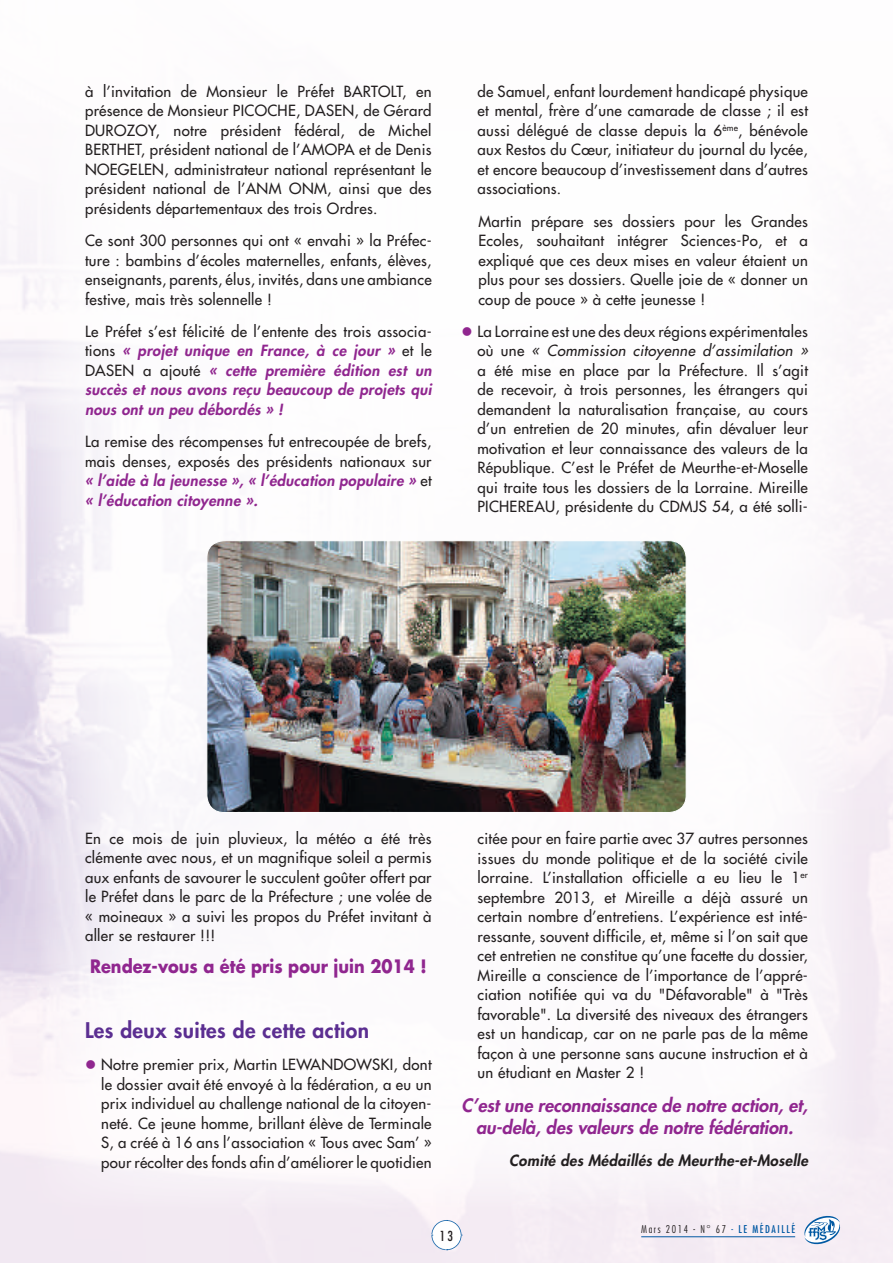
<style>
.page{position:relative;width:893px;height:1263px;background:#fff}
.page>*{position:absolute;margin:0;border:0;box-sizing:border-box;transform-origin:0 0}
.t1{font:800 21px "Futura";letter-spacing:.02em;color:#5b2e91}
.t2{font:italic 800 18px/21.6px "Futura";color:#90268f;text-align:center}
.t3{font:700 18px "Futura";color:#90268f;scale:.9 1}
.t4{font:15px/19.5px "Futura";letter-spacing:.02em;color:#231f20;text-align:justify}
.t5{font:italic 800 15px/19.5px "Futura";letter-spacing:.02em;color:#90268f;text-align:justify}
.t6{font:italic 800 15px "Futura";letter-spacing:.02em;color:#231f20}
.t7{font:condensed 13.5px "Futura";color:#231f20}
.t8{font:300 condensed 10.5px "Futura";letter-spacing:.15em;color:#231f20}
.s1{font-weight:400;font-style:normal;color:#231f20}
.s2{font-weight:800;font-style:italic;color:#90268f}
.s3{color:#90268f}
.s4{font-style:italic}
.s5{color:#0159a3}
.s6{font-weight:400;color:#0159a3}
</style>
<div class="page">
<svg style="left:802px;top:1214px;width:40px;height:32px"></svg>
<hr style="left:641px;top:1236px;width:154px;height:1px;background:#0159a3">
<svg style="left:431px;top:1220px;width:31px;height:30px"></svg>
<img style="left:207px;top:542px;width:479px;height:269px">
<div style="left:207px;top:540px;width:479px;height:273px;border:1px solid #fff;border-radius:17px"></div>
<p class="t4" style="left:85px;top:82px;width:348px">à l’invitation de Monsieur le Préfet BARTOLT, en présence de Monsieur PICOCHE, DASEN, de Gérard DUROZOY, notre président fédéral, de Michel BERTHET, président national de l’AMOPA et de Denis NOEGELEN, administrateur national représentant le président national de l’ANM ONM, ainsi que des présidents départementaux des trois Ordres.</p>
<p class="t4" style="left:85px;top:231px;width:348px">Ce sont 300 personnes qui ont « envahi » la Préfec&shy;ture : bambins d’écoles maternelles, enfants, élèves, enseignants, parents, élus, invités, dans une ambiance festive, mais très solennelle !</p>
<p class="t5" style="left:85px;top:321px;width:348px"><span class="s1">Le Préfet s’est félicité de l’entente des trois associa&shy;tions</span> « projet unique en France, à ce jour » <span class="s1">et le DASEN a ajouté</span> « cette première édition est un succès et nous avons reçu beaucoup de projets qui nous ont un peu débordés » !</p>
<p class="t4" style="left:85px;top:432px;width:348px">La remise des récompenses fut entrecoupée de brefs, mais denses, exposés des présidents nationaux sur <span class="s2">« l’aide à la jeunesse », « l’éducation populaire »</span> et <span class="s2">« l’éducation citoyenne ».</span></p>
<p class="t4" style="left:477px;top:82px;width:332px">de Samuel, enfant lourdement handicapé physique et mental, frère d’une camarade de classe ; il est aussi délégué de classe depuis la 6<sup>ème</sup>, bénévole aux Restos du Cœur, initiateur du journal du lycée, et encore beaucoup d’investissement dans d’autres associations.</p>
<p class="t4" style="left:478px;top:211px;width:331px">Martin prépare ses dossiers pour les Grandes Ecoles, souhaitant intégrer Sciences-Po, et a expliqué que ces deux mises en valeur étaient un plus pour ses dossiers. Quelle joie de « donner un coup de pouce » à cette jeunesse !</p>
<p class="t4" style="left:477px;top:322px;width:332px;text-indent:-16px"><span class="s3">●</span> La Lorraine est une des deux régions expérimentales où une <span class="s4">« Commission citoyenne d’assimilation » </span>a été mise en place par la Préfecture. Il s’agit de recevoir, à trois personnes, les étrangers qui demandent la naturalisation française, au cours d’un entretien de 20 minutes, afin dévaluer leur motivation et leur connaissance des valeurs de la République. C’est le Préfet de Meurthe-et-Moselle qui traite tous les dossiers de la Lorraine. Mireille PICHEREAU, présidente du CDMJS 54, a été solli-</p>
<p class="t4" style="left:85px;top:828px;width:348px">En ce mois de juin pluvieux, la météo a été très clémente avec nous, et un magnifique soleil a permis aux enfants de savourer le succulent goûter offert par le Préfet dans le parc de la Préfecture ; une volée de « moineaux » a suivi les propos du Préfet invitant à aller se restaurer !!!</p>
<p class="t3" style="left:90px;top:954px;width:375px">Rendez-vous a été pris pour juin 2014 !</p>
<h1 class="t1" style="left:85px;top:1016px;width:286px">Les deux suites de cette action</h1>
<p class="t4" style="left:101px;top:1055px;width:332px;text-indent:-16px"><span class="s3">●</span> Notre premier prix, Martin LEWANDOWSKI, dont le dossier avait été envoyé à la fédération, a eu un prix individuel au challenge national de la citoyen&shy;neté. Ce jeune homme, brillant élève de Terminale S, a créé à 16 ans l’association « Tous avec Sam’ » pour récolter des fonds afin d’améliorer le quotidien</p>
<p class="t4" style="left:477px;top:829px;width:332px">citée pour en faire partie avec 37 autres personnes issues du monde politique et de la société civile lorraine. L’installation officielle a eu lieu le 1<sup>er </sup>septembre 2013, et Mireille a déjà assuré un certain nombre d’entretiens. L’expérience est inté&shy;ressante, souvent difficile, et, même si l’on sait que cet entretien ne constitue qu’une facette du dossier, Mireille a conscience de l’importance de l’appré&shy;ciation notifiée qui va du "Défavorable" à "Très favorable". La diversité des niveaux des étrangers est un handicap, car on ne parle pas de la même façon à une personne sans aucune instruction et à un étudiant en Master 2 !</p>
<p class="t2" style="left:462px;top:1095px;width:348px">C’est une reconnaissance de notre action, et, au-delà, des valeurs de notre fédération.</p>
<p class="t6" style="left:509px;top:1151px;width:300px">Comité des Médaillés de Meurthe-et-Moselle</p>
<p class="t7" style="left:440px;top:1227px;width:15px">13</p>
<p class="t8" style="left:641px;top:1223px;width:155px">Mars 2014 - N° 67 <span class="s5">-</span> <span class="s6">LE MÉDAILLÉ</span></p>
</div>
